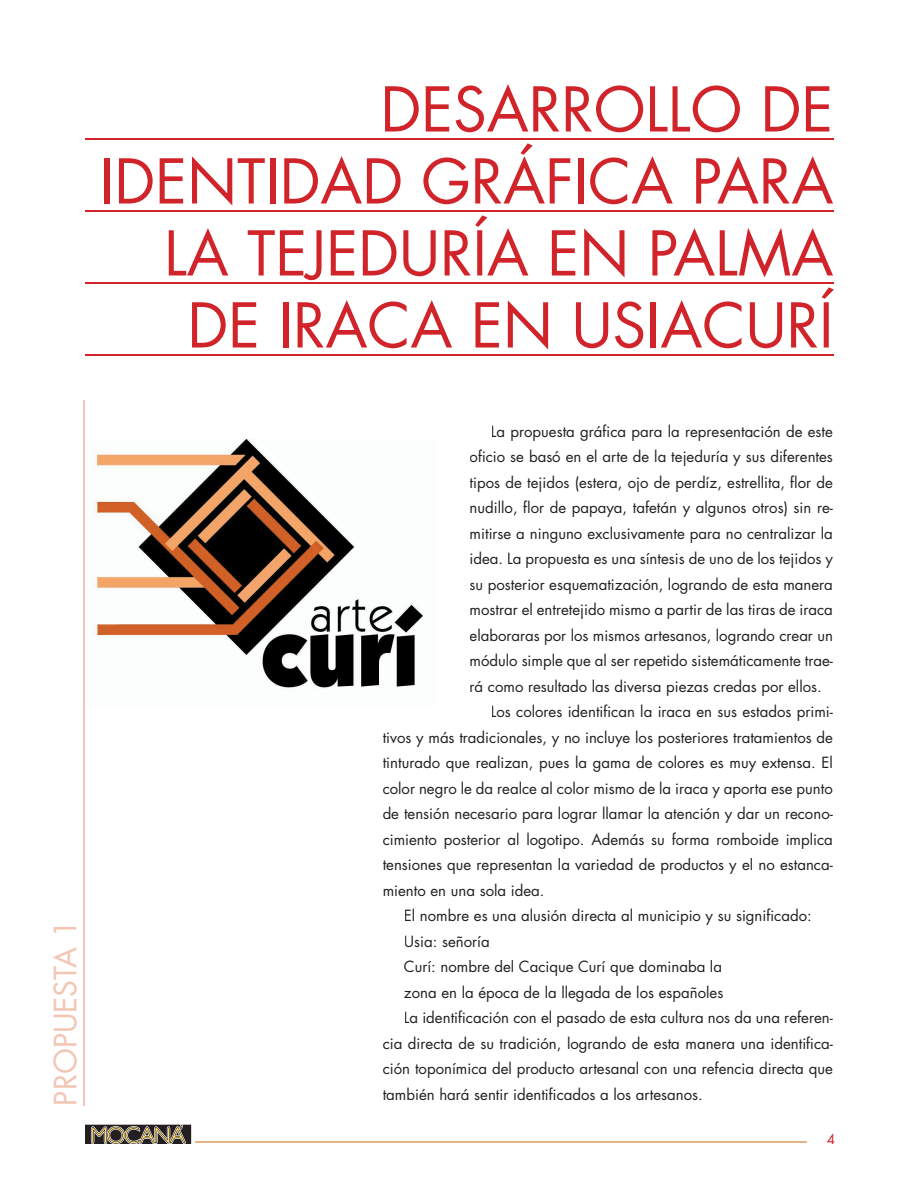
<style>
.page{position:relative;width:918px;height:1188px;background:#fff}
.page>*{position:absolute;margin:0;border:0;box-sizing:border-box;transform-origin:0 0}
.t1{font:60px/72px "Futura";color:#d1232a;text-align:right}
.t2{font:30px "Futura";color:#f2c5b4}
.t3{font:15px "Futura";color:#231f20}
.t4{font:13.5px "Futura";color:#d1232a}
</style>
<div class="page">
<hr style="left:196px;top:1142px;width:611px;height:1px;background:#e3b486">
<svg style="left:85px;top:1124px;width:106px;height:20px;background:#696152"></svg>
<hr style="left:85px;top:139px;width:748px;height:1px;background:#d1232a">
<hr style="left:85px;top:211px;width:748px;height:1px;background:#d1232a">
<hr style="left:85px;top:283px;width:748px;height:1px;background:#d1232a">
<hr style="left:85px;top:355px;width:748px;height:1px;background:#d1232a">
<img style="left:93px;top:439px;width:331px;height:250px">
<hr style="left:83px;top:400px;width:2px;height:706px;background:#f2c5b4">
<h1 class="t1" style="left:100px;top:74px;width:735px">DESARROLLO DE<br>IDENTIDAD GRÁFICA PARA<br>LA TEJEDURÍA EN PALMA<br>DE IRACA EN USIACURÍ</h1>
<h2 class="t2" style="left:46px;top:1106px;width:188px;rotate:-90deg">PROPUESTA 1</h2>
<p class="t3" style="left:491px;top:422px;width:344px">La propuesta gráfica para la representación de este</p>
<p class="t3" style="left:470px;top:447px;width:365px">oficio se basó en el arte de la tejeduría y sus diferentes</p>
<p class="t3" style="left:470px;top:473px;width:365px">tipos de tejidos (estera, ojo de perdíz, estrellita, flor de</p>
<p class="t3" style="left:470px;top:498px;width:365px">nudillo, flor de papaya, tafetán y algunos otros) sin re-</p>
<p class="t3" style="left:470px;top:524px;width:365px">mitirse a ninguno exclusivamente para no centralizar la</p>
<p class="t3" style="left:470px;top:549px;width:365px">idea. La propuesta es una síntesis de uno de los tejidos y</p>
<p class="t3" style="left:470px;top:575px;width:365px">su posterior esquematización, logrando de esta manera</p>
<p class="t3" style="left:470px;top:600px;width:365px">mostrar el entretejido mismo a partir de las tiras de iraca</p>
<p class="t3" style="left:470px;top:626px;width:365px">elaboraras por los mismos artesanos, logrando crear un</p>
<p class="t3" style="left:470px;top:651px;width:365px">módulo simple que al ser repetido sistemáticamente trae-</p>
<p class="t3" style="left:470px;top:677px;width:354px">rá como resultado las diversa piezas credas por ellos.</p>
<p class="t3" style="left:491px;top:702px;width:344px">Los colores identifican la iraca en sus estados primi-</p>
<p class="t3" style="left:383px;top:728px;width:452px">tivos y más tradicionales, y no incluye los posteriores tratamientos de</p>
<p class="t3" style="left:383px;top:753px;width:452px">tinturado que realizan, pues la gama de colores es muy extensa. El</p>
<p class="t3" style="left:383px;top:779px;width:452px">color negro le da realce al color mismo de la iraca y aporta ese punto</p>
<p class="t3" style="left:383px;top:804px;width:452px">de tensión necesario para lograr llamar la atención y dar un recono-</p>
<p class="t3" style="left:383px;top:830px;width:452px">cimiento posterior al logotipo. Además su forma romboide implica</p>
<p class="t3" style="left:383px;top:855px;width:452px">tensiones que representan la variedad de productos y el no estanca-</p>
<p class="t3" style="left:383px;top:881px;width:163px">miento en una sola idea.</p>
<p class="t3" style="left:404px;top:906px;width:409px">El nombre es una alusión directa al municipio y su significado:</p>
<p class="t3" style="left:404px;top:932px;width:87px">Usia: señoría</p>
<p class="t3" style="left:404px;top:957px;width:320px">Curí: nombre del Cacique Curí que dominaba la</p>
<p class="t3" style="left:404px;top:983px;width:321px">zona en la época de la llegada de los españoles</p>
<p class="t3" style="left:404px;top:1008px;width:430px">La identificación con el pasado de esta cultura nos da una referen-</p>
<p class="t3" style="left:383px;top:1034px;width:452px">cia directa de su tradición, logrando de esta manera una identifica-</p>
<p class="t3" style="left:383px;top:1059px;width:452px">ción toponímica del producto artesanal con una refencia directa que</p>
<p class="t3" style="left:383px;top:1085px;width:322px">también hará sentir identificados a los artesanos.</p>
<p class="t4" style="left:827px;top:1130px;width:10px">4</p>
</div>
